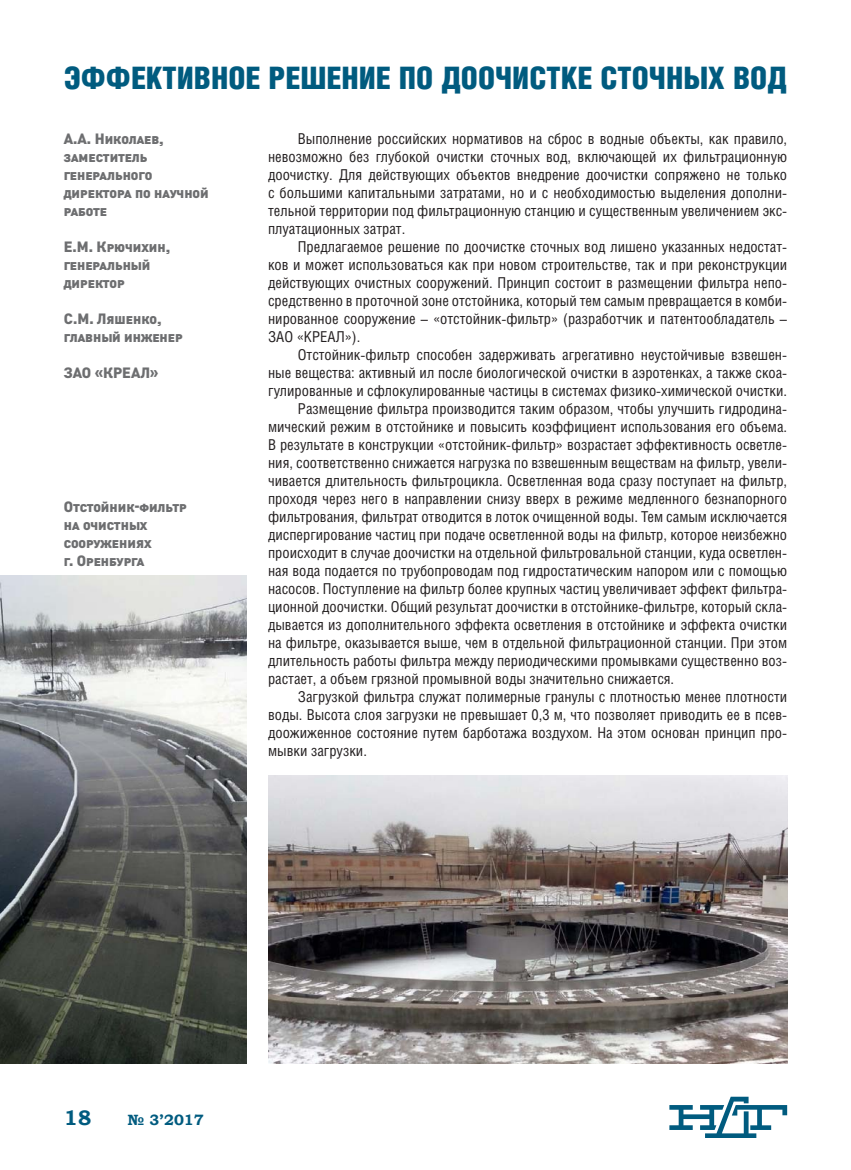
<style>
.page{position:relative;width:851px;height:1170px;background:#fff}
.page>*{position:absolute;margin:0;border:0;box-sizing:border-box;transform-origin:0 0}
.t1{font:31.05px "Helios Cond Black C";color:#005b7f}
.t2{font:700 21px "Bookman Old Style";color:#005b7f}
.t3{font:15px/18px "Helios Cond C";color:#231f20;text-align:justify}
.t4{font:15px/18px "Izvest Sans Headline";color:#6d6e70}
.t5{font:700 15px "Bookman Old Style";color:#005b7f}
</style>
<div class="page">
<svg style="left:669px;top:1096px;width:118px;height:41px"></svg>
<img style="left:0;top:575px;width:247px;height:488px">
<img style="left:268px;top:775px;width:519px;height:288px">
<h1 class="t1" style="left:64px;top:66px;width:724px">ЭФФЕКТИВНОЕ РЕШЕНИЕ ПО ДООЧИСТКЕ СТОЧНЫХ ВОД</h1>
<p class="t4" style="left:64px;top:130px;width:146px">А.А. Николаев, заместитель генерального директора по научной работе</p>
<p class="t4" style="left:64px;top:238px;width:108px">Е.М. Крючихин, генеральный директор</p>
<p class="t4" style="left:64px;top:310px;width:120px">С.М. Ляшенко, главный инженер</p>
<p class="t4" style="left:64px;top:364px;width:96px">ЗАО «КРЕАЛ»</p>
<p class="t3" style="left:268px;top:131px;width:520px;text-indent:30px">Выполнение российских нормативов на сброс в водные объекты, как правило, невозможно без глубокой очистки сточных вод, включающей их фильтрационную доочистку. Для действующих объектов внедрение доочистки сопряжено не только с большими капитальными затратами, но и с необходимостью выделения дополни&shy;тельной территории под фильтрационную станцию и существенным увеличением экс&shy;плуатационных затрат.</p>
<p class="t3" style="left:268px;top:239px;width:520px;text-indent:30px">Предлагаемое решение по доочистке сточных вод лишено указанных недостат&shy;ков и может использоваться как при новом строительстве, так и при реконструкции действующих очистных сооружений. Принцип состоит в размещении фильтра непо&shy;средственно в проточной зоне отстойника, который тем самым превращается в комби&shy;нированное сооружение – «отстойник-фильтр» (разработчик и патентообладатель – ЗАО «КРЕАЛ»).</p>
<p class="t3" style="left:298px;top:347px;width:490px">Отстойник-фильтр способен задерживать агрегативно неустойчивые взвешен-</p>
<p class="t3" style="left:268px;top:365px;width:520px">ные вещества: активный ил после биологической очистки в аэротенках, а также скоа-</p>
<p class="t3" style="left:268px;top:383px;width:520px">гулированные и сфлокулированные частицы в системах физико-химической очистки.</p>
<p class="t3" style="left:298px;top:401px;width:490px">Размещение фильтра производится таким образом, чтобы улучшить гидродина-</p>
<p class="t3" style="left:268px;top:419px;width:520px">мический режим в отстойнике и повысить коэффициент использования его объема.</p>
<p class="t3" style="left:268px;top:437px;width:520px">В результате в конструкции «отстойник-фильтр» возрастает эффективность осветле-</p>
<p class="t3" style="left:268px;top:455px;width:520px">ния, соответственно снижается нагрузка по взвешенным веществам на фильтр, увели-</p>
<p class="t3" style="left:268px;top:473px;width:520px">чивается длительность фильтроцикла. Осветленная вода сразу поступает на фильтр,</p>
<p class="t3" style="left:268px;top:491px;width:520px">проходя через него в направлении снизу вверх в режиме медленного безнапорного</p>
<p class="t3" style="left:268px;top:509px;width:520px">фильтрования, фильтрат отводится в лоток очищенной воды. Тем самым исключается</p>
<p class="t3" style="left:268px;top:527px;width:520px">диспергирование частиц при подаче осветленной воды на фильтр, которое неизбежно</p>
<p class="t3" style="left:268px;top:545px;width:520px">происходит в случае доочистки на отдельной фильтровальной станции, куда осветлен-</p>
<p class="t3" style="left:268px;top:563px;width:520px">ная вода подается по трубопроводам под гидростатическим напором или с помощью</p>
<p class="t3" style="left:268px;top:581px;width:520px">насосов. Поступление на фильтр более крупных частиц увеличивает эффект фильтра-</p>
<p class="t3" style="left:268px;top:599px;width:520px">ционной доочистки. Общий результат доочистки в отстойнике-фильтре, который скла-</p>
<p class="t3" style="left:268px;top:617px;width:520px">дывается из дополнительного эффекта осветления в отстойнике и эффекта очистки</p>
<p class="t3" style="left:268px;top:635px;width:520px">на фильтре, оказывается выше, чем в отдельной фильтрационной станции. При этом</p>
<p class="t3" style="left:268px;top:653px;width:520px">длительность работы фильтра между периодическими промывками существенно воз-</p>
<p class="t3" style="left:268px;top:671px;width:407px">растает, а объем грязной промывной воды значительно снижается.</p>
<p class="t3" style="left:298px;top:689px;width:490px">Загрузкой фильтра служат полимерные гранулы с плотностью менее плотности</p>
<p class="t3" style="left:268px;top:707px;width:520px">воды. Высота слоя загрузки не превышает 0,3 м, что позволяет приводить ее в псев-</p>
<p class="t3" style="left:268px;top:725px;width:520px">доожиженное состояние путем барботажа воздухом. На этом основан принцип про-</p>
<p class="t3" style="left:268px;top:743px;width:100px">мывки загрузки.</p>
<p class="t4" style="left:64px;top:498px;width:124px">Отстойник-фильтр на очистных сооружениях<br>г. Оренбурга</p>
<h2 class="t2" style="left:64px;top:1105px;width:29px">18</h2>
<p class="t5" style="left:128px;top:1110px;width:78px">№ 3’2017</p>
</div>
